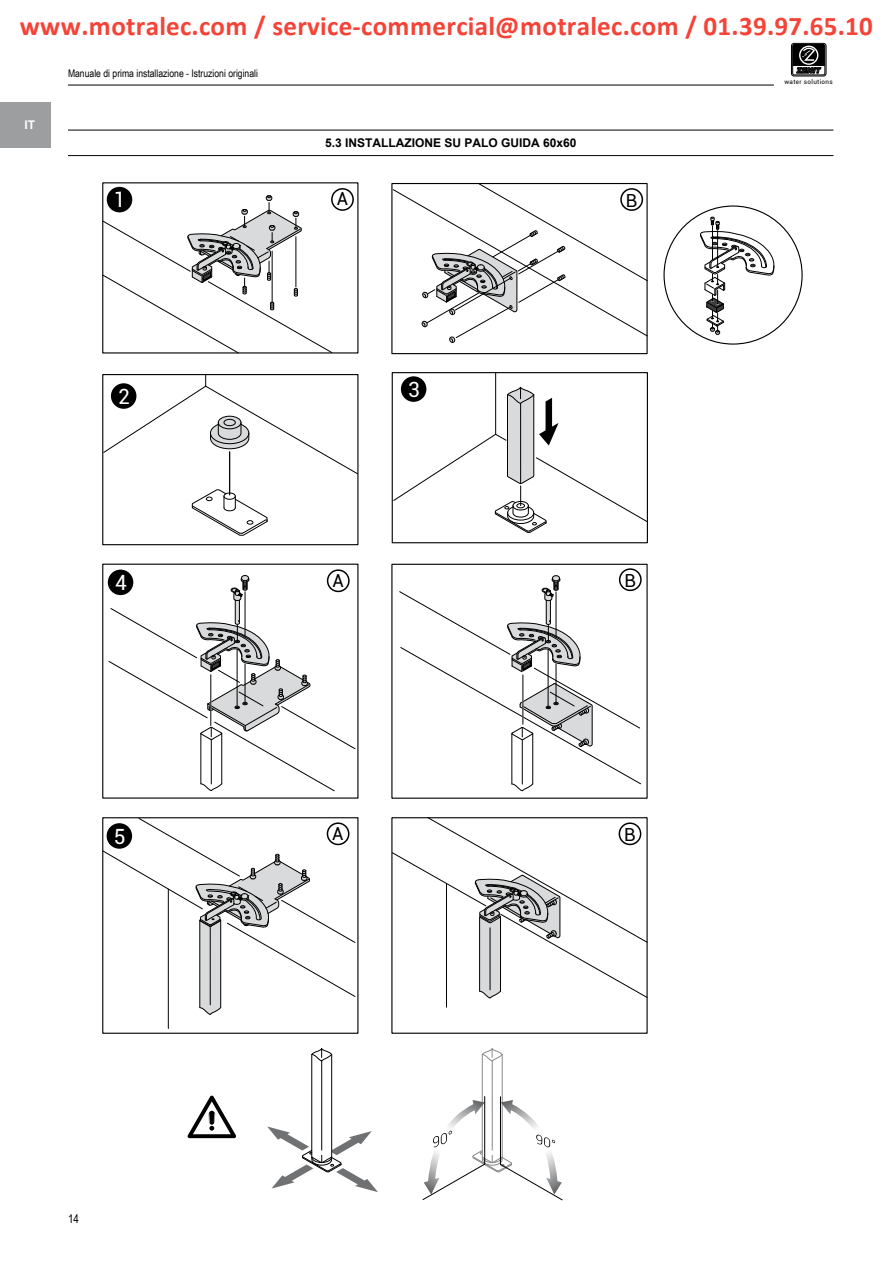
<style>
.page{position:relative;width:893px;height:1263px;background:#fff}
.page>*{position:absolute;margin:0;border:0;box-sizing:border-box;transform-origin:0 0}
.t1{font:700 27px "Calibri";color:#f54337}
.t2{font:21px "Roboto";color:#fff}
.t3{font:18px "Roboto";color:#000}
.t4{font:700 12px "Arial";color:#000}
.t5{font:12px "Arial Narrow";color:#000}
.t6{font:700 12px "Arial";color:#fff}
.t7{font:10.5px "Arial Narrow";color:#000}
.t8{font:6.3px "Roboto";letter-spacing:.05em;color:#000}
</style>
<div class="page">
<hr style="left:68px;top:85px;width:706px;height:1px;background:#000">
<div style="left:791px;top:43px;width:35px;height:33px;border:1px solid #000;border-radius:3px"></div>
<div style="left:792px;top:44px;width:33px;height:31px;border:1px solid #000;border-radius:2px"></div>
<svg style="left:793px;top:44px;width:32px;height:29px"></svg>
<div style="left:0;top:102px;width:51px;height:46px;background:#9c9e9f"></div>
<div style="left:102px;top:374px;width:256px;height:171px;border:1px solid #000"></div>
<svg style="left:191px;top:489px;width:77px;height:47px"></svg>
<hr style="left:229px;top:452px;width:1px;height:43px;background:#000">
<svg style="left:699px;top:216px;width:76px;height:119px"></svg>
<div style="left:331px;top:188px;width:23px;height:23px;border:2px solid #000;border-radius:50%"></div>
<svg style="left:103px;top:375px;width:256px;height:100px"></svg>
<div style="left:392px;top:372px;width:256px;height:171px;border:1px solid #000"></div>
<div style="left:401px;top:376px;width:25px;height:26px;background:#000;border-radius:50%"></div>
<div style="left:108px;top:570px;width:25px;height:25px;background:#000;border-radius:50%"></div>
<svg style="left:104px;top:819px;width:252px;height:196px"></svg>
<svg style="left:393px;top:819px;width:253px;height:180px"></svg>
<div style="left:107px;top:823px;width:25px;height:26px;background:#000;border-radius:50%"></div>
<div style="left:391px;top:817px;width:257px;height:217px;border:1px solid #000"></div>
<div style="left:102px;top:817px;width:256px;height:217px;border:1px solid #000"></div>
<svg style="left:422px;top:1048px;width:141px;height:153px"></svg>
<svg style="left:187px;top:1095px;width:49px;height:43px"></svg>
<svg style="left:393px;top:386px;width:255px;height:147px"></svg>
<hr style="left:495px;top:373px;width:1px;height:61px;background:#000">
<svg style="left:108px;top:575px;width:248px;height:217px"></svg>
<hr style="left:211px;top:674px;width:1px;height:52px;background:#000">
<svg style="left:399px;top:575px;width:243px;height:217px"></svg>
<hr style="left:548px;top:650px;width:1px;height:58px;background:#000">
<hr style="left:556px;top:592px;width:1px;height:46px;background:#000">
<hr style="left:556px;top:664px;width:1px;height:40px;background:#000">
<hr style="left:522px;top:675px;width:1px;height:49px;background:#fff">
<hr style="left:523px;top:675px;width:1px;height:49px;background:#000">
<hr style="left:168px;top:889px;width:1px;height:139px;background:#000">
<hr style="left:446px;top:883px;width:1px;height:124px;background:#000">
<div style="left:328px;top:570px;width:21px;height:21px;background:#fff;border-radius:50%"></div>
<div style="left:327px;top:569px;width:23px;height:23px;border:2px solid #000;border-radius:50%"></div>
<div style="left:620px;top:569px;width:21px;height:21px;background:#fff;border-radius:50%"></div>
<div style="left:619px;top:568px;width:23px;height:23px;border:2px solid #000;border-radius:50%"></div>
<div style="left:327px;top:823px;width:22px;height:21px;background:#fff;border-radius:50%"></div>
<div style="left:327px;top:822px;width:22px;height:23px;border:2px solid #000;border-radius:50%"></div>
<div style="left:619px;top:823px;width:22px;height:21px;background:#fff;border-radius:50%"></div>
<div style="left:619px;top:822px;width:22px;height:23px;border:2px solid #000;border-radius:50%"></div>
<div style="left:107px;top:187px;width:25px;height:25px;background:#000;border-radius:50%"></div>
<div style="left:111px;top:383px;width:25px;height:26px;background:#000;border-radius:50%"></div>
<svg style="left:102px;top:195px;width:231px;height:159px"></svg>
<svg style="left:392px;top:183px;width:256px;height:160px"></svg>
<svg style="left:267px;top:1048px;width:111px;height:144px"></svg>
<hr style="left:68px;top:130px;width:765px;height:1px;background:#000">
<hr style="left:68px;top:155px;width:765px;height:1px;background:#000">
<p class="t1" style="left:20px;top:15px;width:855px">www.motralec.com / service-commercial@motralec.com / 01.39.97.65.10</p>
<p class="t6" style="left:24px;top:117px;width:12px">IT</p>
<p class="t7" style="left:68px;top:66px;width:191px">Manuale di prima installazione - Istruzioni originali</p>
<p class="t2" style="left:114px;top:185px;width:13px">1</p>
<p class="t4" style="left:325px;top:135px;width:253px">5.3 INSTALLAZIONE SU PALO GUIDA 60x60</p>
<p class="t3" style="left:337px;top:186px;width:13px">A</p>
<p class="t3" style="left:626px;top:188px;width:13px">B</p>
<p class="t2" style="left:118px;top:382px;width:13px">2</p>
<p class="t2" style="left:115px;top:568px;width:13px">4</p>
<p class="t2" style="left:408px;top:375px;width:13px">3</p>
<p class="t3" style="left:332px;top:568px;width:13px">A</p>
<p class="t3" style="left:624px;top:568px;width:13px">B</p>
<p class="t2" style="left:114px;top:821px;width:13px">5</p>
<p class="t3" style="left:332px;top:821px;width:13px">A</p>
<p class="t3" style="left:624px;top:822px;width:13px">B</p>
<p class="t8" style="left:784px;top:78px;width:50px">water solutions</p>
<p class="t5" style="left:68px;top:1210px;width:12px">14</p>
</div>
